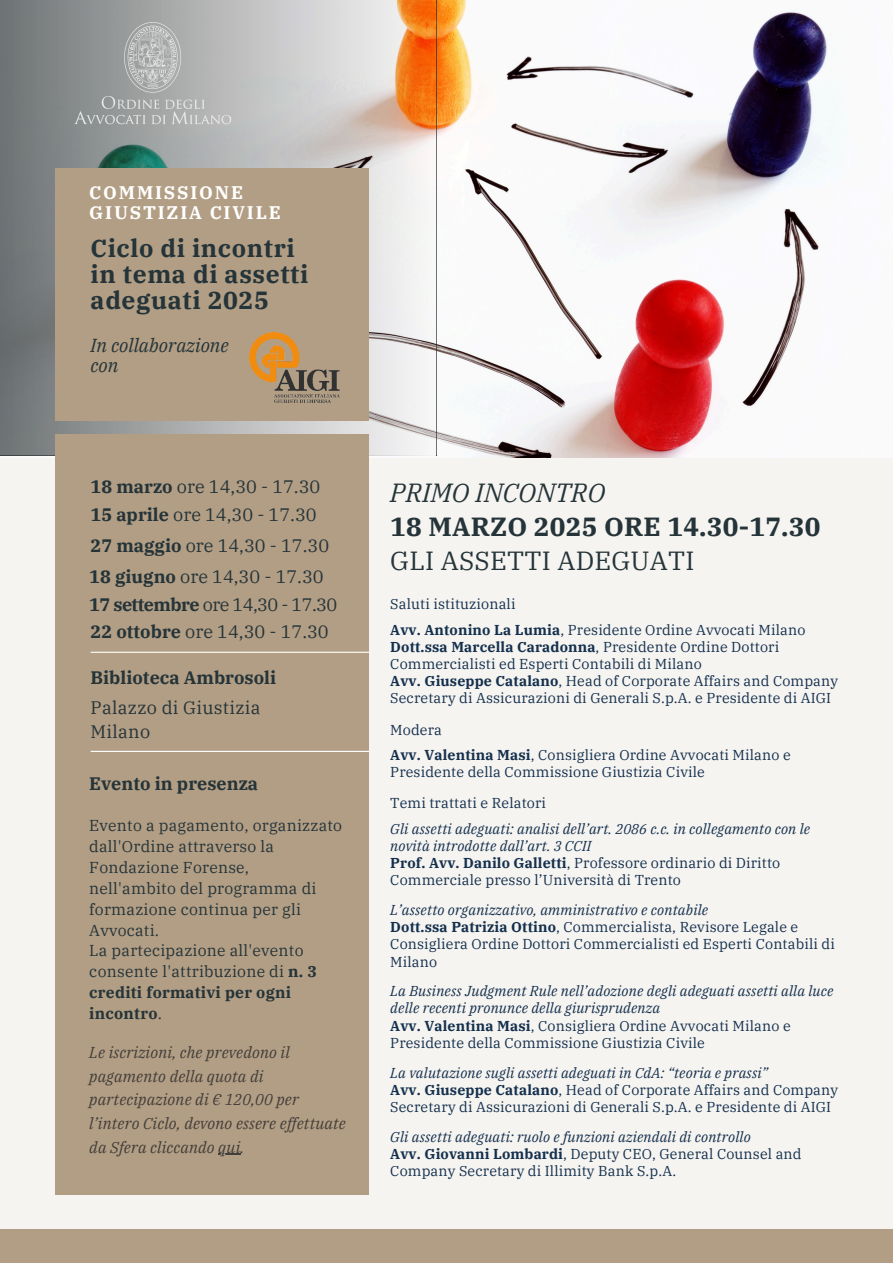
<style>
.page{position:relative;width:893px;height:1263px;background:#fff}
.page>*{position:absolute;margin:0;border:0;box-sizing:border-box;transform-origin:0 0}
.t1{font:700 26.17px/34.3px "IBM Plex Serif";letter-spacing:.01em;color:#253439}
.t2{font:700 24.75px/25.9px "IBM Plex Serif";letter-spacing:.025em;color:#253439}
.t3{font:italic 18.75px/20.2px "IBM Plex Serif";color:#253439}
.t4{font:700 18.23px/19.6px "IBM Plex Serif";letter-spacing:.1em;color:#fff}
.t5{font:18px/23.6px "IBM Plex Serif";color:#253439}
.t6{font:700 18px "IBM Plex Serif";color:#253439}
.t7{font:18px "IBM Plex Serif";letter-spacing:-.03em;color:#253439}
.t8{font:15.75px/20.9px "IBM Plex Serif";letter-spacing:.015em;color:#253439}
.t9{font:italic 15.75px/23.6px "IBM Plex Serif";letter-spacing:.01em;color:#423e3a}
.t10{font:14.33px/17.2px "IBM Plex Serif";letter-spacing:.01em;color:#14304d}
.t11{font:italic 14.33px/17.2px "IBM Plex Serif";letter-spacing:.01em;color:#14304d}
.s1{font-weight:700}
.s2{font-weight:400;font-style:italic}
.s3{font-weight:400}
</style>
<div class="page">
<div style="left:0;top:1229px;width:893px;height:34px;background:#b29e84"></div>
<div style="left:0;top:456px;width:893px;height:773px;background:#f6f4f1"></div>
<img style="left:30px;top:0;width:860px;height:457px">
<svg style="left:0;top:0;width:436px;height:456px;background:#b7b2ac"></svg>
<div style="left:55px;top:434px;width:314px;height:760px;background:#b29e84"></div>
<div style="left:55px;top:168px;width:313px;height:252px;background:#b29e84"></div>
<hr style="left:91px;top:652px;width:278px;height:1px;background:#fff">
<hr style="left:91px;top:751px;width:278px;height:1px;background:#fff">
<img style="left:55px;top:7px;width:194px;height:137px">
<img style="left:249px;top:332px;width:91px;height:70px">
<svg style="left:218px;top:1154px;width:22px;height:1px"></svg>
<h5 class="t4" style="left:89px;top:183px;width:193px">COMMISSIONE<br>GIUSTIZIA CIVILE</h5>
<p class="t2" style="left:91px;top:235px;width:219px">Ciclo di incontri in tema di assetti adeguati 2025</p>
<p class="t3" style="left:91px;top:335px;width:140px">In collaborazione con</p>
<h2 class="t5" style="left:91px;top:474px;width:231px"><span class="s1">18 marzo</span> ore 14,30 - 17.30</h2>
<h5 class="t5" style="left:91px;top:502px;width:228px"><span class="s1">15 aprile</span> ore 14,30 - 17.30</h5>
<p class="t5" style="left:91px;top:533px;width:240px"><span class="s1">27 maggio</span> ore 14,30 - 17.30</p>
<h5 class="t5" style="left:89px;top:564px;width:236px"><span class="s1">18 giugno</span> ore 14,30 - 17.30</h5>
<p class="t5" style="left:91px;top:620px;width:240px"><span class="s1">22 ottobre</span> ore 14,30 - 17.30</p>
<h4 class="t7" style="left:89px;top:592px;width:249px"><span class="s1">17 settembre</span> ore 14,30 - 17.30</h4>
<h5 class="t6" style="left:91px;top:665px;width:187px">Biblioteca Ambrosoli</h5>
<p class="t5" style="left:91px;top:696px;width:172px">Palazzo di Giustizia<br>Milano</p>
<h5 class="t6" style="left:89px;top:771px;width:170px">Evento in presenza</h5>
<h5 class="t8" style="left:89px;top:815px;width:254px">Evento a pagamento, organizzato dall'Ordine attraverso la<br>Fondazione Forense,</h5>
<h5 class="t8" style="left:89px;top:877px;width:229px">nell'ambito del programma di formazione continua per gli<br>Avvocati.</h5>
<h5 class="t8" style="left:89px;top:940px;width:229px">La partecipazione all'evento consente l'attribuzione di <span class="s1">n. 3 crediti formativi per ogni incontro</span>.</h5>
<p class="t9" style="left:89px;top:1040px;width:258px">Le iscrizioni, che prevedono il pagamento della quota di partecipazione di € 120,00 per l’intero Ciclo, devono essere ef ettuate da Sfera cliccando qui.</p>
<h3 class="t1" style="left:390px;top:475px;width:432px"><span class="s2">PRIMO INCONTRO<br></span>18 MARZO 2025 ORE 14.30-17.30<br><span class="s3">GLI ASSETTI ADEGUATI</span></h3>
<h4 class="t10" style="left:390px;top:595px;width:127px">Saluti istituzionali</h4>
<p class="t10" style="left:390px;top:620px;width:416px"><span class="s1">Avv. Antonino La Lumia</span>, Presidente Ordine Avvocati Milano</p>
<p class="t10" style="left:390px;top:638px;width:390px"><span class="s1">Dott.ssa Marcella Caradonna</span>, Presidente Ordine Dottori<br>Commercialisti ed Esperti Contabili di Milano</p>
<p class="t10" style="left:390px;top:672px;width:449px"><span class="s1">Avv. Giuseppe Catalano</span>, Head of Corporate Affairs and Company<br>Secretary di Assicurazioni di Generali S.p.A. e Presidente di AIGI</p>
<p class="t10" style="left:390px;top:721px;width:53px">Modera</p>
<h1 class="t10" style="left:390px;top:746px;width:402px"><span class="s1">Avv. Valentina Masi</span>, Consigliera Ordine Avvocati Milano e<br>Presidente della Commissione Giustizia Civile</h1>
<p class="t10" style="left:390px;top:794px;width:157px">Temi trattati e Relatori</p>
<p class="t11" style="left:390px;top:820px;width:421px">Gli assetti adeguati: analisi dell’art. 2086 c.c. in collegamento con le novità introdotte dall’art. 3 CCII</p>
<p class="t10" style="left:390px;top:854px;width:391px"><span class="s1">Prof. Avv. Danilo Galletti</span>, Professore ordinario di Diritto<br>Commerciale presso l’Università di Trento</p>
<p class="t11" style="left:390px;top:901px;width:319px">L’assetto organizzativo, amministrativo e contabile</p>
<p class="t10" style="left:390px;top:918px;width:446px"><span class="s1">Dott.ssa Patrizia Ottino</span>, Commercialista, Revisore Legale e<br>Consigliera Ordine Dottori Commercialisti ed Esperti Contabili di<br>Milano</p>
<p class="t11" style="left:390px;top:982px;width:444px">La Business Judgment Rule nell’adozione degli adeguati assetti alla luce delle recenti pronunce della giurisprudenza</p>
<p class="t10" style="left:390px;top:1017px;width:402px"><span class="s1">Avv. Valentina Masi</span>, Consigliera Ordine Avvocati Milano e<br>Presidente della Commissione Giustizia Civile</p>
<p class="t11" style="left:390px;top:1063px;width:379px">La valutazione sugli assetti adeguati in CdA: “teoria e prassi”</p>
<p class="t10" style="left:390px;top:1081px;width:449px"><span class="s1">Avv. Giuseppe Catalano</span>, Head of Corporate Affairs and Company<br>Secretary di Assicurazioni di Generali S.p.A. e Presidente di AIGI</p>
<p class="t11" style="left:390px;top:1128px;width:362px">Gli assetti adeguati: ruolo e funzioni aziendali di controllo</p>
<p class="t10" style="left:390px;top:1145px;width:413px"><span class="s1">Avv. Giovanni Lombardi</span>, Deputy CEO, General Counsel and<br>Company Secretary di Illimity Bank S.p.A.</p>
</div>
